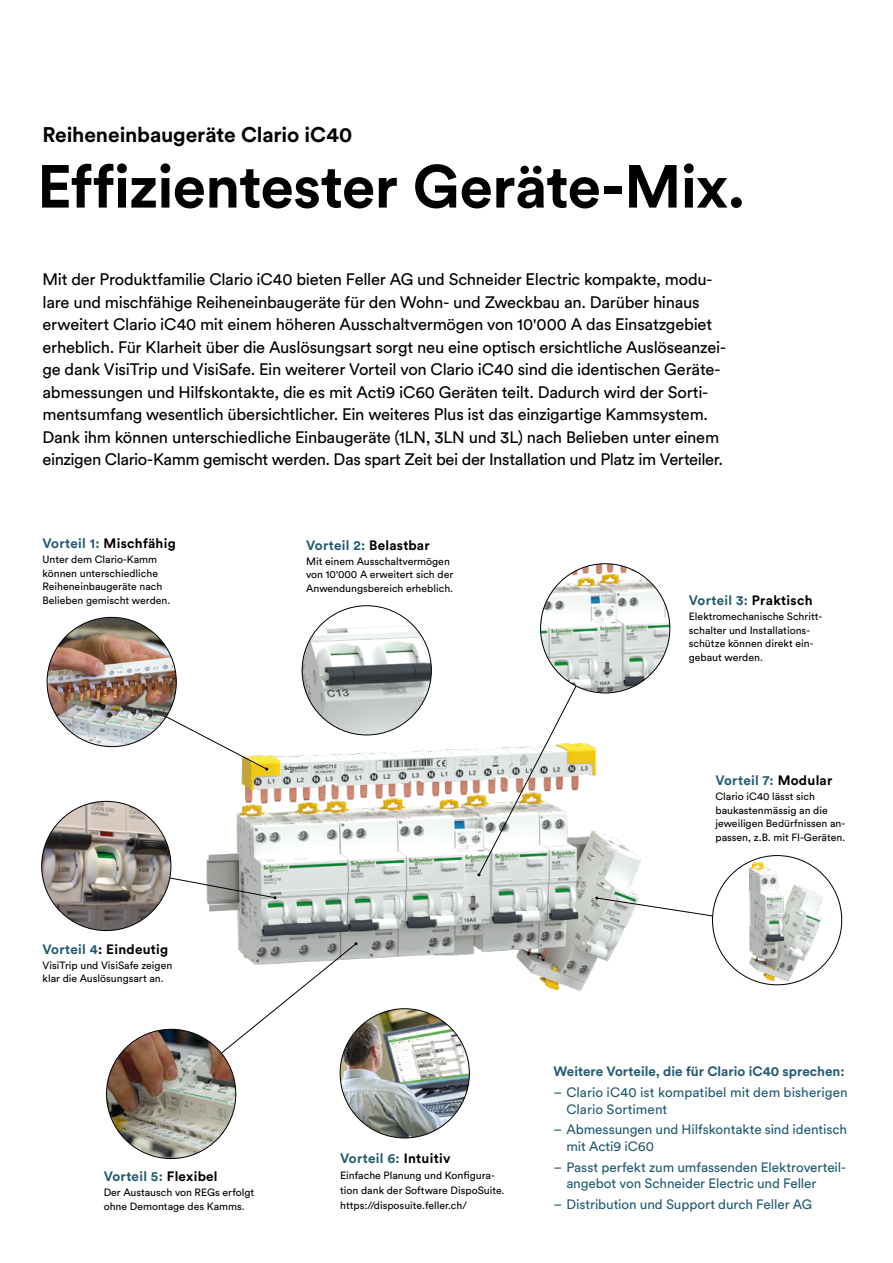
<style>
.page{position:relative;width:893px;height:1263px;background:#fff}
.page>*{position:absolute;margin:0;border:0;box-sizing:border-box;transform-origin:0 0}
.t1{font:700 60px "Circular Std";letter-spacing:-.015em;color:#000}
.t2{font:700 21px "Circular Std";letter-spacing:-.005em;color:#000}
.t3{font:16.5px/22.5px "Circular Std";letter-spacing:-.015em;color:#000}
.t4{font:13.5px/16.5px "Circular Std";letter-spacing:-.005em;color:#235b71}
.t5{font:700 13.5px "Circular Std";letter-spacing:.02em;color:#235b71}
.t6{font:700 13.5px "Circular Std";color:#235b71}
.t7{font:700 13.5px "Circular Std";letter-spacing:.02em;color:#000}
.t8{font:10.5px/13.5px "Circular Std";color:#000}
.s1{color:#235b71}
.s2{color:#000}
</style>
<div class="page">
<img style="left:206px;top:743px;width:436px;height:249px">
<svg style="left:165px;top:715px;width:103px;height:55px"></svg>
<svg style="left:162px;top:865px;width:114px;height:34px"></svg>
<svg style="left:477px;top:668px;width:109px;height:208px"></svg>
<svg style="left:595px;top:896px;width:118px;height:21px"></svg>
<svg style="left:170px;top:942px;width:187px;height:153px"></svg>
<img style="left:302px;top:606px;width:129px;height:129px;border-radius:65px">
<img style="left:745px;top:860px;width:79px;height:125px">
<img style="left:541px;top:564px;width:129px;height:129px;border-radius:65px">
<img style="left:47px;top:617px;width:129px;height:130px;border-radius:65px">
<img style="left:42px;top:801px;width:129px;height:129px;border-radius:65px">
<img style="left:107px;top:1029px;width:129px;height:129px;border-radius:65px">
<img style="left:340px;top:1009px;width:129px;height:129px;border-radius:65px">
<p class="t2" style="left:42px;top:121px;width:311px">Reiheneinbaugeräte Clario iC40</p>
<h1 class="t1" style="left:37px;top:148px;width:710px">Effizientester Geräte-Mix.</h1>
<p class="t3" style="left:43px;top:268px;width:685px">Mit der Produktfamilie Clario iC40 bieten Feller AG und Schneider Electric kompakte, modu&shy;lare und mischfähige Reiheneinbaugeräte für den Wohn- und Zweckbau an. Darüber hinaus erweitert Clario iC40 mit einem höheren Ausschaltvermögen von 10'000 A das Einsatzgebiet erheblich. Für Klarheit über die Auslösungsart sorgt neu eine optisch ersichtliche Auslöseanzei&shy;ge dank VisiTrip und VisiSafe. Ein weiterer Vorteil von Clario iC40 sind die identischen Geräte&shy;abmessungen und Hilfskontakte, die es mit Acti9 iC60 Geräten teilt. Dadurch wird der Sorti&shy;mentsumfang wesentlich übersichtlicher. Ein weiteres Plus ist das einzigartige Kammsystem.<br>Dank ihm können unterschiedliche Einbaugeräte (1LN, 3LN und 3L) nach Belieben unter einem einzigen Clario-Kamm gemischt werden. Das spart Zeit bei der Installation und Platz im Verteiler.</p>
<p class="t7" style="left:43px;top:535px;width:135px"><span class="s1">Vorteil 1:</span> Mischfähig</p>
<p class="t8" style="left:43px;top:552px;width:129px">Unter dem Clario-Kamm können unterschiedliche<br>Reiheneinbaugeräte nach<br>Belieben gemischt werden.</p>
<p class="t7" style="left:43px;top:940px;width:127px"><span class="s1">Vorteil 4</span>: Eindeutig</p>
<p class="t8" style="left:43px;top:958px;width:131px">VisiTrip und VisiSafe zeigen klar die Auslösungsart an.</p>
<p class="t5" style="left:104px;top:1167px;width:116px">Vorteil 5: <span class="s2">Flexibel</span></p>
<p class="t8" style="left:104px;top:1185px;width:152px">Der Austausch von REGs erfolgt ohne Demontage des Kamms.</p>
<p class="t5" style="left:306px;top:536px;width:125px">Vorteil 2: <span class="s2">Belastbar</span></p>
<p class="t8" style="left:306px;top:554px;width:149px">Mit einem Ausschaltvermögen von 10'000 A erweitert sich der<br>Anwendungsbereich erheblich.</p>
<p class="t5" style="left:689px;top:592px;width:125px">Vorteil 3: <span class="s2">Praktisch</span></p>
<p class="t8" style="left:689px;top:610px;width:135px">Elektromechanische Schritt&shy;schalter und Installations&shy;schütze können direkt ein&shy;gebaut werden.</p>
<p class="t5" style="left:715px;top:772px;width:118px">Vorteil 7: <span class="s2">Modular</span></p>
<p class="t8" style="left:715px;top:790px;width:131px">Clario iC40 lässt sich baukastenmässig an die jeweiligen Bedürfnissen an&shy;passen, z.B. mit FI-Geräten.</p>
<p class="t5" style="left:340px;top:1150px;width:112px">Vorteil 6: <span class="s2">Intuitiv</span></p>
<p class="t8" style="left:340px;top:1167px;width:166px;line-height:15px">Einfache Planung und Konfigura&shy;tion dank der Software DispoSuite. https://disposuite.feller.ch/</p>
<p class="t6" style="left:554px;top:1063px;width:293px">Weitere Vorteile, die für Clario iC40 sprechen:</p>
<p class="t4" style="left:566px;top:1084px;width:283px;text-indent:-13px">– Clario iC40 ist kompatibel mit dem bisherigen<br>Clario Sortiment</p>
<p class="t4" style="left:566px;top:1121px;width:282px;text-indent:-13px">– Abmessungen und Hilfskontakte sind identisch mit Acti9 iC60</p>
<p class="t4" style="left:566px;top:1158px;width:281px;text-indent:-13px">– Passt perfekt zum umfassenden Elektroverteil&shy;angebot von Schneider Electric und Feller</p>
<p class="t4" style="left:554px;top:1196px;width:260px">– Distribution und Support durch Feller AG</p>
</div>
